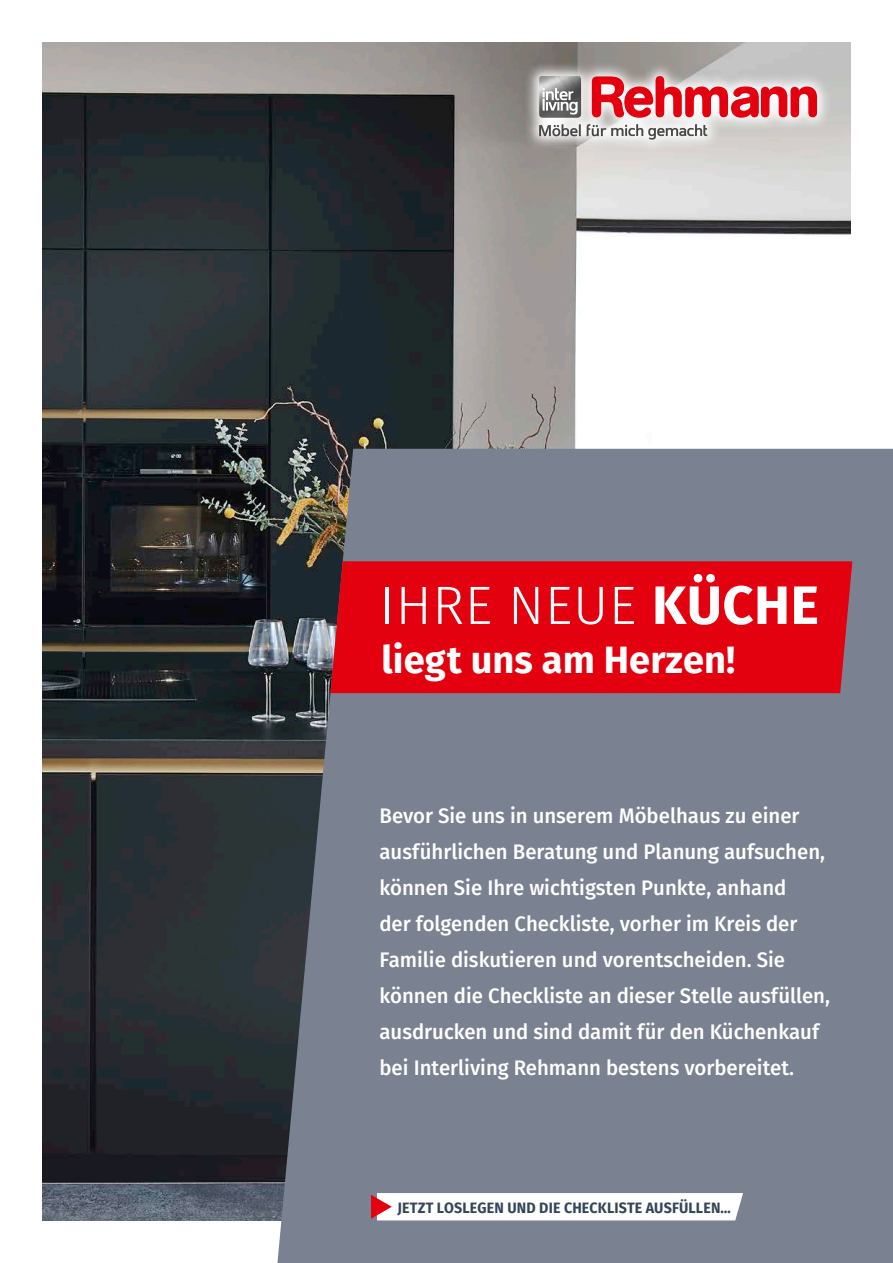
<style>
.page{position:relative;width:893px;height:1263px;background:#fff}
.page>*{position:absolute;margin:0;border:0;box-sizing:border-box;transform-origin:0 0}
.t1{font:300 54px "Fira Sans";letter-spacing:.01em;color:#fff}
.t2{font:700 38.1px "Fira Sans";color:#fff}
.t3{font:500 21px/36px "Fira Sans";color:#fff}
.t4{font:700 15px "Fira Sans";letter-spacing:.01em;color:#344559;scale:.95 1}
.s1{font-weight:700}
</style>
<div class="page">
<img style="left:43px;top:43px;width:807px;height:1177px">
<svg style="left:277px;top:449px;width:616px;height:814px;background:#757c8a"></svg>
<div style="left:330px;top:561px;width:522px;height:132px;background:#e3000f"></div>
<svg style="left:371px;top:1193px;width:372px;height:27px"></svg>
<svg style="left:524px;top:61px;width:308px;height:93px;background:#c5c2c0"></svg>
<svg style="left:539px;top:124px;width:168px;height:16px"></svg>
<img style="left:539px;top:76px;width:42px;height:42px">
<svg style="left:542px;top:88px;width:36px;height:27px"></svg>
<svg style="left:592px;top:76px;width:225px;height:42px"></svg>
<h1 class="t1" style="left:380px;top:567px;width:441px">IHRE NEUE <span class="s1">KÜCHE</span></h1>
<h2 class="t2" style="left:382px;top:633px;width:355px">liegt uns am Herzen!</h2>
<p class="t3" style="left:379px;top:800px;width:452px">Bevor Sie uns in unserem Möbelhaus zu einer ausführlichen Beratung und Planung aufsuchen, können Sie Ihre wichtigsten Punkte, anhand<br>der folgenden Checkliste, vorher im Kreis der Familie diskutieren und vorentscheiden. Sie können die Checkliste an dieser Stelle ausfüllen, ausdrucken und sind damit für den Küchenkauf bei Interliving Rehmann bestens vorbereitet.</p>
<p class="t4" style="left:398px;top:1197px;width:352px">JETZT LOSLEGEN UND DIE CHECKLISTE AUSFÜLLEN…</p>
</div>
